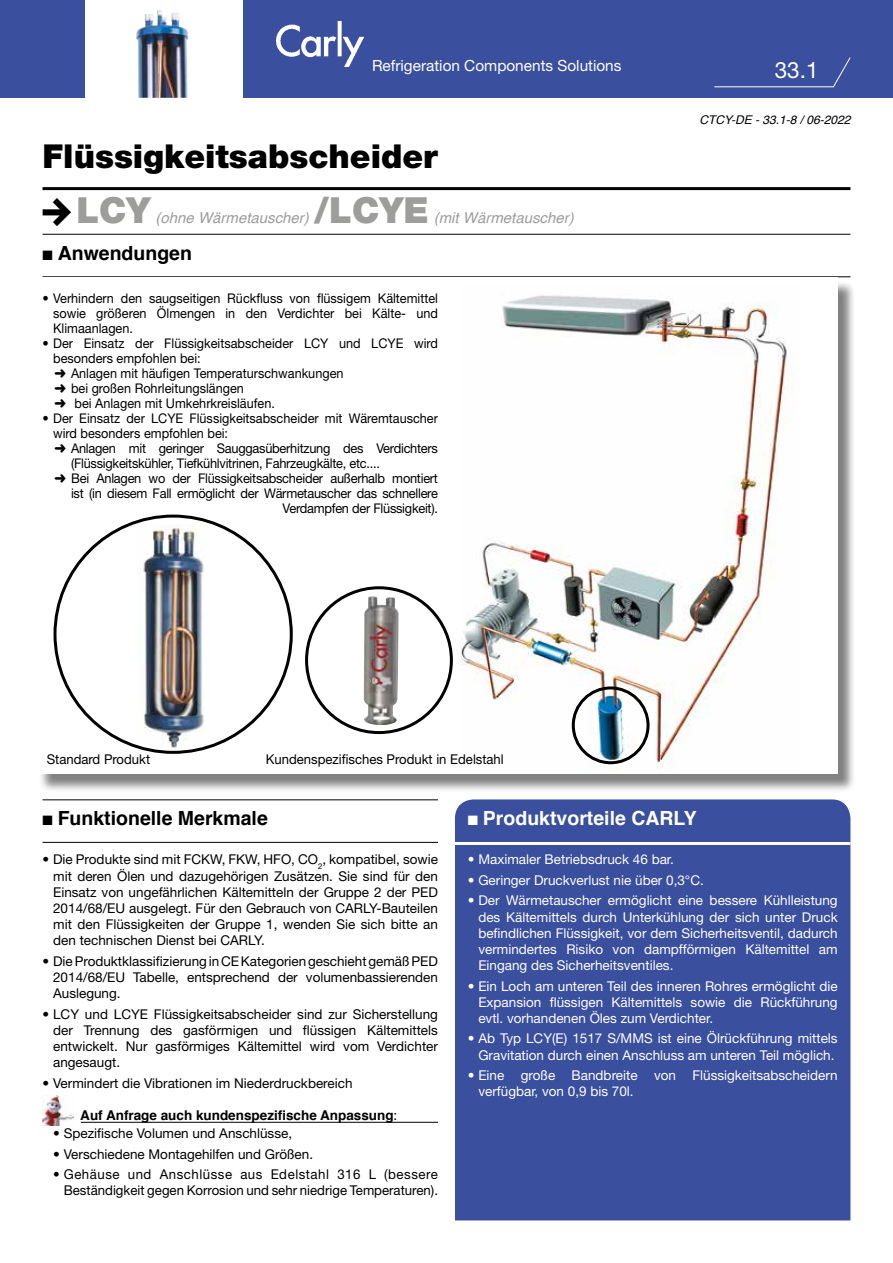
<style>
.page{position:relative;width:893px;height:1263px;background:#fff}
.page>*{position:absolute;margin:0;border:0;box-sizing:border-box;transform-origin:0 0}
.t1{font:900 36px "Helvetica Neue LT Pro";color:#9d9d9c}
.t2{font:900 33px "Helvetica Neue LT Pro";color:#000}
.t3{font:22.5px "Helvetica Neue LT Pro";color:#fff}
.t4{font:700 19.5px "Helvetica";color:#000}
.t5{font:700 19.5px "Helvetica";color:#fff}
.t6{font:15.3px "Helvetica Neue LT Pro";color:#fff}
.t7{font:italic 15px "Helvetica";color:#9d9d9c}
.t8{font:13.5px/16.2px "Helvetica Neue LT Pro";color:#000;text-align:justify}
.t9{font:13.5px/16.2px "Helvetica Neue LT Pro";color:#fff;text-align:justify}
.t10{font:700 13.5px "Helvetica";color:#000}
.t11{font:13.35px/15px "Helvetica Neue LT Pro";color:#000;text-align:justify;scale:.95 1}
.t12{font:13.35px "Helvetica Neue LT Pro";letter-spacing:-.02em;color:#000;scale:.96 1}
.t13{font:italic 12px "Helvetica";color:#000}
.s1{font-family:"Helvetica Neue LT Pro";font-weight:400}
</style>
<div class="page">
<div style="left:0;top:0;width:893px;height:98px;background:#3a4f9d"></div>
<div style="left:455px;top:799px;width:395px;height:421px;background:#3a4f9d"></div>
<hr style="left:43px;top:187px;width:807px;height:3px;background:#000">
<hr style="left:43px;top:234px;width:807px;height:1px;background:#000">
<hr style="left:43px;top:276px;width:807px;height:1px;background:#000">
<hr style="left:43px;top:799px;width:395px;height:1px;background:#000">
<hr style="left:43px;top:842px;width:395px;height:1px;background:#000">
<hr style="left:455px;top:842px;width:395px;height:3px;background:#fff">
<div style="left:85px;top:0;width:157px;height:99px;background:#fff"></div>
<img style="left:276px;top:21px;width:88px;height:45px">
<svg style="left:714px;top:57px;width:137px;height:31px"></svg>
<img style="left:136px;top:10px;width:52px;height:88px">
<div style="left:38px;top:280px;width:818px;height:512px;background:#000;opacity:.5"></div>
<div style="left:36px;top:278px;width:802px;height:496px;background:#fff"></div>
<img style="left:136px;top:525px;width:74px;height:227px">
<img style="left:461px;top:295px;width:329px;height:475px">
<div style="left:572px;top:686px;width:77px;height:78px;border:3px solid #000;border-radius:50%"></div>
<img style="left:364px;top:596px;width:35px;height:129px">
<div style="left:305px;top:586px;width:148px;height:148px;border:3px solid #000;border-radius:50%"></div>
<hr style="left:81px;top:1122px;width:357px;height:1px;background:#000">
<img style="left:43px;top:1095px;width:31px;height:30px">
<p class="t6" style="left:372px;top:56px;width:251px">Refrigeration Components Solutions</p>
<h3 class="t3" style="left:775px;top:56px;width:45px">33.1</h3>
<h2 class="t2" style="left:43px;top:137px;width:397px">Flüssigkeitsabscheider</h2>
<h1 class="t1" style="left:77px;top:188px;width:76px">LCY</h1>
<h1 class="t1" style="left:314px;top:188px;width:116px">/LCYE</h1>
<p class="t7" style="left:156px;top:206px;width:155px">(ohne Wärmetauscher)</p>
<h3 class="t4" style="left:43px;top:238px;width:151px">■ Anwendungen</h3>
<p class="t7" style="left:434px;top:206px;width:142px">(mit Wärmetauscher)</p>
<p class="t11" style="left:53px;top:290px;width:407px;text-indent:-11px">• Verhindern den saugseitigen Rückfluss von flüssigem Kältemittel sowie größeren Ölmengen in den Verdichter bei Kälte- und Klimaanlagen.</p>
<p class="t11" style="left:53px;top:335px;width:407px;text-align:left;text-indent:-11px">• Der Einsatz der Flüssigkeitsabscheider LCY und LCYE wird besonders empfohlen bei:<br>➜ Anlagen mit häufigen Temperaturschwankungen<br>➜ bei großen Rohrleitungslängen<br>➜ bei Anlagen mit Umkehrkreisläufen.</p>
<p class="t11" style="left:43px;top:410px;width:418px">• Der Einsatz der LCYE Flüssigkeitsabscheider mit Wäremtauscher</p>
<p class="t11" style="left:53px;top:425px;width:186px">wird besonders empfohlen bei:</p>
<p class="t12" style="left:55px;top:440px;width:401px">➜ Anlagen mit geringer Sauggasüberhitzung des Verdichters</p>
<p class="t12" style="left:71px;top:455px;width:323px">(Flüssigkeitskühler, Tiefkühlvitrinen, Fahrzeugkälte, etc....</p>
<p class="t12" style="left:55px;top:470px;width:401px">➜ Bei Anlagen wo der Flüssigkeitsabscheider außerhalb montiert</p>
<p class="t12" style="left:71px;top:485px;width:384px">ist (in diesem Fall ermöglicht der Wärmetauscher das schnellere</p>
<p class="t12" style="left:283px;top:500px;width:163px">Verdampfen der Flüssigkeit).</p>
<p class="t8" style="left:47px;top:751px;width:105px">Standard Produkt</p>
<p class="t8" style="left:266px;top:751px;width:239px">Kundenspezifisches Produkt in Edelstahl</p>
<p class="t13" style="left:699px;top:110px;width:152px">CTCY-DE - 33.1-8 / 06-2022</p>
<h3 class="t4" style="left:43px;top:802px;width:227px">■ Funktionelle Merkmale</h3>
<h3 class="t5" style="left:468px;top:802px;width:230px">■ Produktvorteile CARLY</h3>
<p class="t8" style="left:53px;top:851px;width:386px;text-indent:-11px">• Die Produkte sind mit FCKW, FKW, HFO, CO<sub>2</sub>, kompatibel, sowie mit deren Ölen und dazugehörigen Zusätzen. Sie sind für den Einsatz von ungefährlichen Kältemitteln der Gruppe 2 der PED 2014/68/EU ausgelegt. Für den Gebrauch von CARLY-Bauteilen mit den Flüssigkeiten der Gruppe 1, wenden Sie sich bitte an den technischen Dienst bei CARLY.</p>
<p class="t8" style="left:53px;top:953px;width:386px;text-indent:-11px">• Die Produktklassifizierung in CE Kategorien geschieht gemäß PED 2014/68/EU Tabelle, entsprechend der volumenbassierenden Auslegung.</p>
<p class="t8" style="left:53px;top:1005px;width:386px;text-indent:-11px">• LCY und LCYE Flüssigkeitsabscheider sind zur Sicherstellung der Trennung des gasförmigen und flüssigen Kältemittels entwickelt. Nur gasförmiges Kältemittel wird vom Verdichter angesaugt.</p>
<p class="t8" style="left:43px;top:1074px;width:311px">• Vermindert die Vibrationen im Niederdruckbereich</p>
<p class="t10" style="left:80px;top:1104px;width:319px">Auf Anfrage auch kundenspezifische Anpassung<span class="s1">:</span></p>
<p class="t8" style="left:53px;top:1125px;width:240px">• Spezifische Volumen und Anschlüsse,</p>
<p class="t8" style="left:53px;top:1145px;width:261px">• Verschiedene Montagehilfen und Größen.</p>
<p class="t8" style="left:53px;top:1166px;width:386px;text-align:right">• Gehäuse und Anschlüsse aus Edelstahl 316 L (bessere<br>Beständigkeit gegen Korrosion und sehr niedrige Temperaturen).</p>
<p class="t9" style="left:468px;top:851px;width:208px">• Maximaler Betriebsdruck 46 bar.</p>
<p class="t9" style="left:468px;top:872px;width:238px">• Geringer Druckverlust nie über 0,3°C.</p>
<p class="t9" style="left:478px;top:892px;width:361px;text-indent:-11px">• Der Wärmetauscher ermöglicht eine bessere Kühlleistung des Kältemittels durch Unterkühlung der sich unter Druck befindlichen Flüssigkeit, vor dem Sicherheitsventil, dadurch vermindertes Risiko von dampfförmigen Kältemittel am Eingang des Sicherheitsventiles.</p>
<p class="t9" style="left:478px;top:977px;width:361px;text-indent:-11px">• Ein Loch am unteren Teil des inneren Rohres ermöglicht die Expansion flüssigen Kältemittels sowie die Rückführung evtl. vorhandenen Öles zum Verdichter.</p>
<p class="t9" style="left:468px;top:1030px;width:371px;text-align:center">• Ab Typ LCY(E) 1517 S/MMS ist eine Ölrückführung mittels<br>Gravitation durch einen Anschluss am unteren Teil möglich.</p>
<p class="t9" style="left:478px;top:1067px;width:361px;text-indent:-11px">• Eine große Bandbreite von Flüssigkeitsabscheidern verfügbar, von 0,9 bis 70l.</p>
</div>
